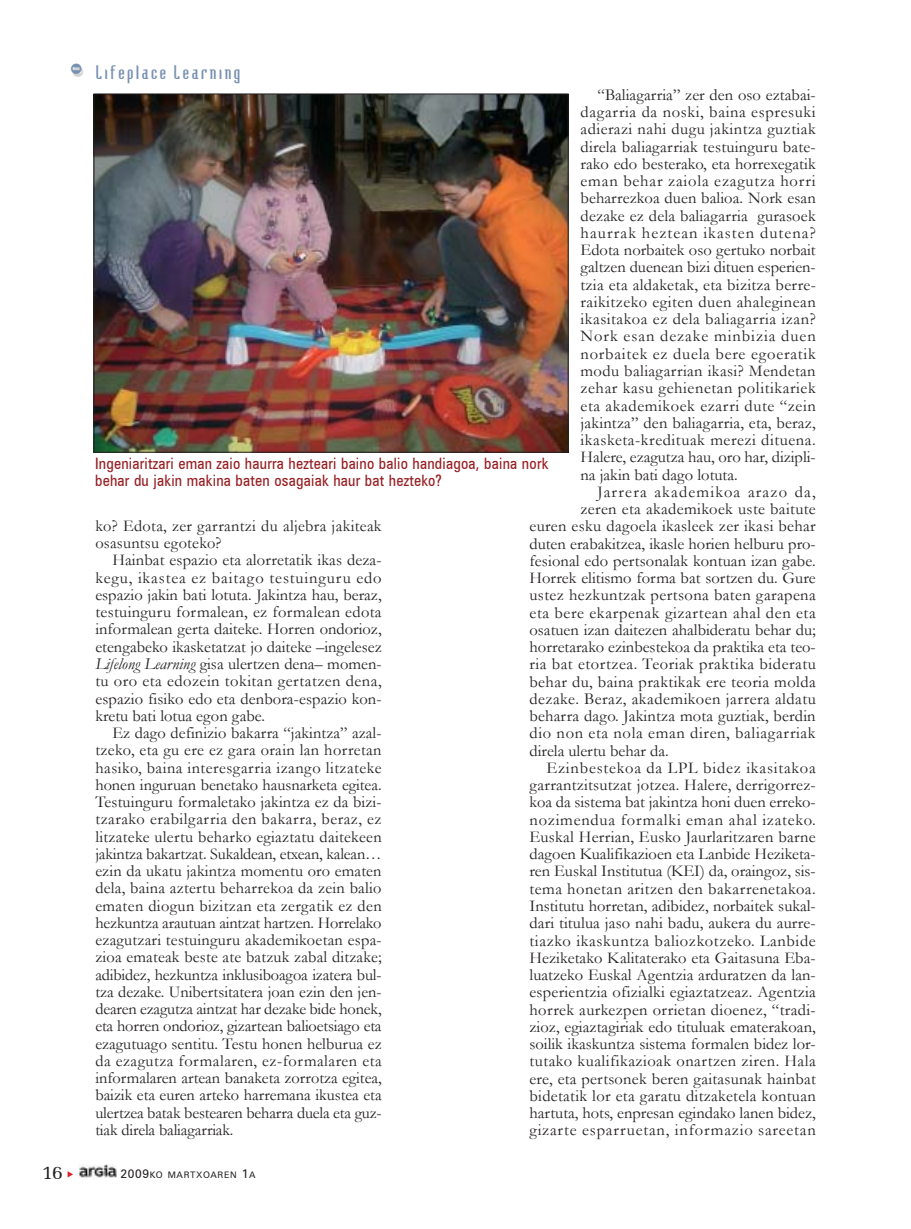
<style>
.page{position:relative;width:911px;height:1229px;background:#fff}
.page>*{position:absolute;margin:0;border:0;box-sizing:border-box;transform-origin:0 0}
.t1{font:19.5px "Memoir";color:#231f1f}
.t2{font:18px "Bodiac";letter-spacing:.145em;color:#7891b1}
.t3{font:16.5px/17.2px "Garamond";letter-spacing:.015em;color:#231f1f;text-align:justify}
.t4{font:16.5px "Garamond";letter-spacing:.04em;color:#231f1f}
.t5{font:16.5px "Garamond";letter-spacing:.05em;color:#231f1f}
.t6{font:16.5px "Garamond";letter-spacing:.045em;color:#231f1f}
.t7{font:16.5px "Garamond";letter-spacing:.07em;color:#231f1f}
.t8{font:15.75px/17.2px "Zurich Cn BT";letter-spacing:.015em;color:#971e22}
.t9{font:9px "Zurich BT";letter-spacing:.075em;color:#231f1f}
.s1{font-size:30px;color:#d1d3d5}
.s2{font-style:italic}
.s3{font-size:12px}
</style>
<div class="page">
<img style="left:79px;top:1164px;width:37px;height:14px">
<img style="left:96px;top:96px;width:470px;height:354px">
<p class="t2" style="left:71px;top:65px;width:171px"><span class="s1">-</span> Lifeplace Learning</p>
<p class="t3" style="left:580px;top:86px;width:237px;text-indent:17px">ìBaliagarriaî zer den oso eztabai&shy;dagarria da noski, baina espresuki adierazi nahi dugu jakintza guztiak direla baliagarriak testuinguru bate&shy;rako edo besterako, eta horrexegatik eman behar zaiola ezagutza horri beharrezkoa duen balioa. Nork esan dezake ez dela baliagarria gurasoek haurrak heztean ikasten dutena?<br>Edota norbaitek oso gertuko norbait galtzen duenean bizi dituen esperien&shy;tzia eta aldaketak, eta bizitza berre&shy;raikitzeko egiten duen ahaleginean ikasitakoa ez dela baliagarria izan?<br>Nork esan dezake minbizia duen norbaitek ez duela bere egoeratik modu baliagarrian ikasi? Mendetan zehar kasu gehienetan politikariek eta akademikoek ezarri dute ìzein jakintzaî den baliagarria, eta, beraz, ikasketa-kredituak merezi dituena.<br>Halere, ezagutza hau, oro har, dizipli&shy;na jakin bati dago lotuta.</p>
<p class="t7" style="left:597px;top:482px;width:220px">Jarrera akademikoa arazo da,</p>
<p class="t3" style="left:580px;top:500px;width:237px">zeren eta akademikoek uste baitute</p>
<p class="t3" style="left:529px;top:518px;width:288px">euren esku dagoela ikasleek zer ikasi behar</p>
<p class="t3" style="left:529px;top:535px;width:288px">duten erabakitzea, ikasle horien helburu pro-</p>
<p class="t3" style="left:529px;top:552px;width:288px">fesional edo pertsonalak kontuan izan gabe.</p>
<p class="t3" style="left:529px;top:569px;width:288px">Horrek elitismo forma bat sortzen du. Gure</p>
<p class="t3" style="left:529px;top:587px;width:288px">ustez hezkuntzak pertsona baten garapena</p>
<p class="t4" style="left:529px;top:603px;width:288px">eta bere ekarpenak gizartean ahal den eta</p>
<p class="t3" style="left:529px;top:621px;width:288px">osatuen izan daitezen ahalbideratu behar du;</p>
<p class="t3" style="left:529px;top:638px;width:288px">horretarako ezinbestekoa da praktika eta teo-</p>
<p class="t3" style="left:529px;top:656px;width:288px">ria bat etortzea. Teoriak praktika bideratu</p>
<p class="t3" style="left:529px;top:673px;width:288px">behar du, baina praktikak ere teoria molda</p>
<p class="t3" style="left:529px;top:690px;width:288px">dezake. Beraz, akademikoen jarrera aldatu</p>
<p class="t3" style="left:529px;top:707px;width:288px">beharra dago. Jakintza mota guztiak, berdin</p>
<p class="t4" style="left:529px;top:724px;width:288px">dio non eta nola eman diren, baliagarriak</p>
<p class="t3" style="left:529px;top:742px;width:141px">direla ulertu behar da.</p>
<p class="t5" style="left:546px;top:758px;width:271px">Ezinbestekoa da LPL bidez ikasitakoa</p>
<p class="t3" style="left:529px;top:776px;width:288px">garrantzitsutzat jotzea. Halere, derrigorrez-</p>
<p class="t3" style="left:529px;top:794px;width:288px">koa da sistema bat jakintza honi duen erreko-</p>
<p class="t6" style="left:529px;top:810px;width:288px">nozimendua formalki eman ahal izateko.</p>
<p class="t3" style="left:529px;top:828px;width:288px">Euskal Herrian, Eusko Jaurlaritzaren barne</p>
<p class="t3" style="left:529px;top:845px;width:288px">dagoen Kualifikazioen eta Lanbide Heziketa-</p>
<p class="t3" style="left:529px;top:863px;width:288px">ren Euskal Institutua (KEI) da, oraingoz, sis-</p>
<p class="t3" style="left:529px;top:880px;width:288px">tema honetan aritzen den bakarrenetakoa.</p>
<p class="t3" style="left:529px;top:897px;width:288px">Institutu horretan, adibidez, norbaitek sukal-</p>
<p class="t3" style="left:529px;top:914px;width:288px">dari titulua jaso nahi badu, aukera du aurre-</p>
<p class="t4" style="left:529px;top:931px;width:288px">tiazko ikaskuntza baliozkotzeko. Lanbide</p>
<p class="t3" style="left:529px;top:949px;width:288px">Heziketako Kalitaterako eta Gaitasuna Eba-</p>
<p class="t3" style="left:529px;top:966px;width:288px">luatzeko Euskal Agentzia arduratzen da lan-</p>
<p class="t3" style="left:529px;top:983px;width:288px">esperientzia ofizialki egiaztatzeaz. Agentzia</p>
<p class="t3" style="left:529px;top:1001px;width:288px">horrek aurkezpen orrietan dioenez, ìtradi-</p>
<p class="t3" style="left:529px;top:1018px;width:288px">zioz, egiaztagiriak edo tituluak ematerakoan,</p>
<p class="t3" style="left:529px;top:1035px;width:288px">soilik ikaskuntza sistema formalen bidez lor-</p>
<p class="t3" style="left:529px;top:1052px;width:288px">tutako kualifikazioak onartzen ziren. Hala</p>
<p class="t3" style="left:529px;top:1070px;width:288px">ere, eta pertsonek beren gaitasunak hainbat</p>
<p class="t3" style="left:529px;top:1087px;width:288px">bidetatik lor eta garatu ditzaketela kontuan</p>
<p class="t3" style="left:529px;top:1104px;width:288px">hartuta, hots, enpresan egindako lanen bidez,</p>
<p class="t5" style="left:529px;top:1121px;width:288px">gizarte esparruetan, informazio sareetan</p>
<p class="t8" style="left:95px;top:454px;width:455px">Ingeniaritzari eman zaio haurra hezteari baino balio handiagoa, baina nork behar du jakin makina baten osagaiak haur bat hezteko?</p>
<p class="t3" style="left:95px;top:517px;width:288px">ko? Edota, zer garrantzi du aljebra jakiteak osasuntsu egoteko?</p>
<p class="t3" style="left:95px;top:552px;width:288px;text-indent:17px">Hainbat espazio eta alorretatik ikas deza&shy;kegu, ikastea ez baitago testuinguru edo espazio jakin bati lotuta. Jakintza hau, beraz, testuinguru formalean, ez formalean edota informalean gerta daiteke. Horren ondorioz, etengabeko ikasketatzat jo daiteke ñingelesez <span class="s2">Lifelong Learning</span> gisa ulertzen denañ momen&shy;tu oro eta edozein tokitan gertatzen dena, espazio fisiko edo eta denbora-espazio kon&shy;kretu bati lotua egon gabe.</p>
<p class="t3" style="left:95px;top:724px;width:288px;text-indent:17px">Ez dago definizio bakarra ìjakintzaî azal&shy;tzeko, eta gu ere ez gara orain lan horretan hasiko, baina interesgarria izango litzateke honen inguruan benetako hausnarketa egitea.<br>Testuinguru formaletako jakintza ez da bizi&shy;tzarako erabilgarria den bakarra, beraz, ez litzateke ulertu beharko egiaztatu daitekeen jakintza bakartzat. Sukaldean, etxean, kaleanÖ ezin da ukatu jakintza momentu oro ematen dela, baina aztertu beharrekoa da zein balio ematen diogun bizitzan eta zergatik ez den hezkuntza arautuan aintzat hartzen. Horrelako ezagutzari testuinguru akademikoetan espa&shy;zioa emateak beste ate batzuk zabal ditzake; adibidez, hezkuntza inklusiboagoa izatera bul&shy;tza dezake. Unibertsitatera joan ezin den jen&shy;dearen ezagutza aintzat har dezake bide honek, eta horren ondorioz, gizartean balioetsiago eta ezagutuago sentitu. Testu honen helburua ez da ezagutza formalaren, ez-formalaren eta informalaren artean banaketa zorrotza egitea, baizik eta euren arteko harremana ikustea eta ulertzea batak bestearen beharra duela eta guz&shy;tiak direla baliagarriak.</p>
<p class="t1" style="left:42px;top:1161px;width:22px">16</p>
<p class="t9" style="left:121px;top:1169px;width:136px"><span class="s3">2009</span>KO MARTXOAREN <span class="s3">1</span>A</p>
</div>
